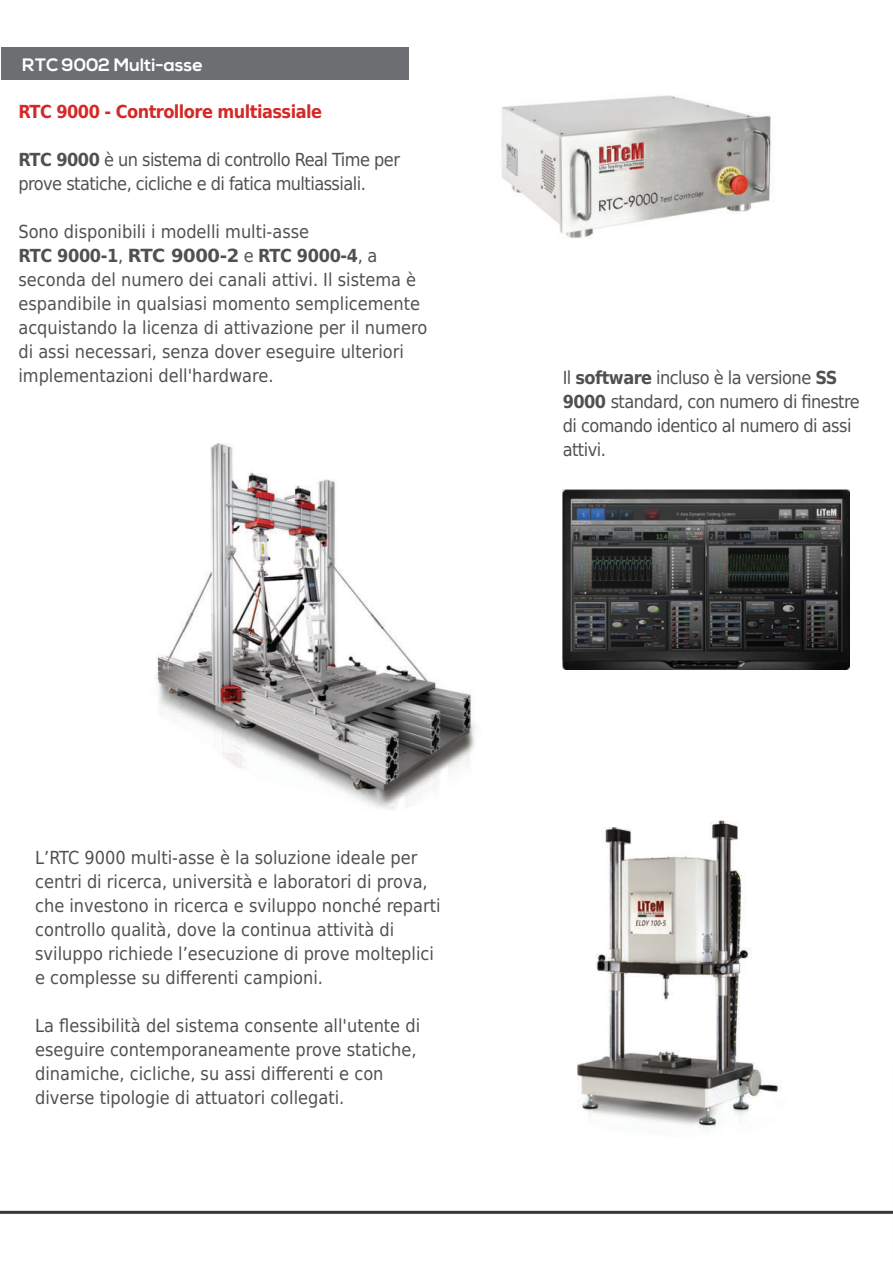
<style>
.page{position:relative;width:893px;height:1263px;background:#fff}
.page>*{position:absolute;margin:0;border:0;box-sizing:border-box;transform-origin:0 0}
.t1{font:18px/24px "DejaVu Sans Condensed";color:#505052}
.t2{font:18px/24px "DejaVu Sans Condensed";letter-spacing:-.03em;color:#505052}
.t3{font:700 18px "DejaVu Sans Condensed";letter-spacing:-.03em;color:#d52827}
.t4{font:700 18px "Nexa";color:#fff}
.s1{font-weight:700}
.s2{font-family:"DejaVu Sans";font-weight:700}
</style>
<div class="page">
<div style="left:1px;top:48px;width:408px;height:32px;background:#6d6e71"></div>
<img style="left:563px;top:489px;width:286px;height:181px">
<img style="left:501px;top:95px;width:270px;height:143px">
<img style="left:156px;top:443px;width:320px;height:367px">
<img style="left:577px;top:820px;width:203px;height:308px">
<hr style="left:892px;top:349px;width:1px;height:32px;background:#d1232a">
<hr style="left:0;top:1211px;width:893px;height:3px;background:#383839">
<p class="t4" style="left:22px;top:56px;width:182px">RTC 9002 Multi-asse</p>
<p class="t3" style="left:18px;top:104px;width:305px">RTC 9000 - Controllore multiassiale</p>
<p class="t2" style="left:18px;top:149px;width:383px"><span class="s1">RTC 9000</span> è un sistema di controllo Real Time per prove statiche, cicliche e di fatica multiassiali.</p>
<p class="t1" style="left:18px;top:221px;width:410px">Sono disponibili i modelli multi-asse<br><span class="s1">RTC 9000-1</span>, <span class="s2">RTC 9000-2</span> e <span class="s1">RTC 9000-4</span>, a seconda del numero dei canali attivi. Il sistema è espandibile in qualsiasi momento semplicemente acquistando la licenza di attivazione per il numero di assi necessari, senza dover eseguire ulteriori implementazioni dell'hardware.</p>
<p class="t2" style="left:563px;top:367px;width:299px">Il <span class="s1">software</span> incluso è la versione <span class="s1">SS<br>9000</span> standard, con numero di finestre di comando identico al numero di assi attivi.</p>
<p class="t1" style="left:35px;top:845px;width:407px">L’RTC 9000 multi-asse è la soluzione ideale per centri di ricerca, università e laboratori di prova, che investono in ricerca e sviluppo nonché reparti controllo qualità, dove la continua attività di sviluppo richiede l’esecuzione di prove molteplici e complesse su differenti campioni.</p>
<p class="t1" style="left:35px;top:1013px;width:386px">La flessibilità del sistema consente all'utente di eseguire contemporaneamente prove statiche, dinamiche, cicliche, su assi differenti e con diverse tipologie di attuatori collegati.</p>
</div>
